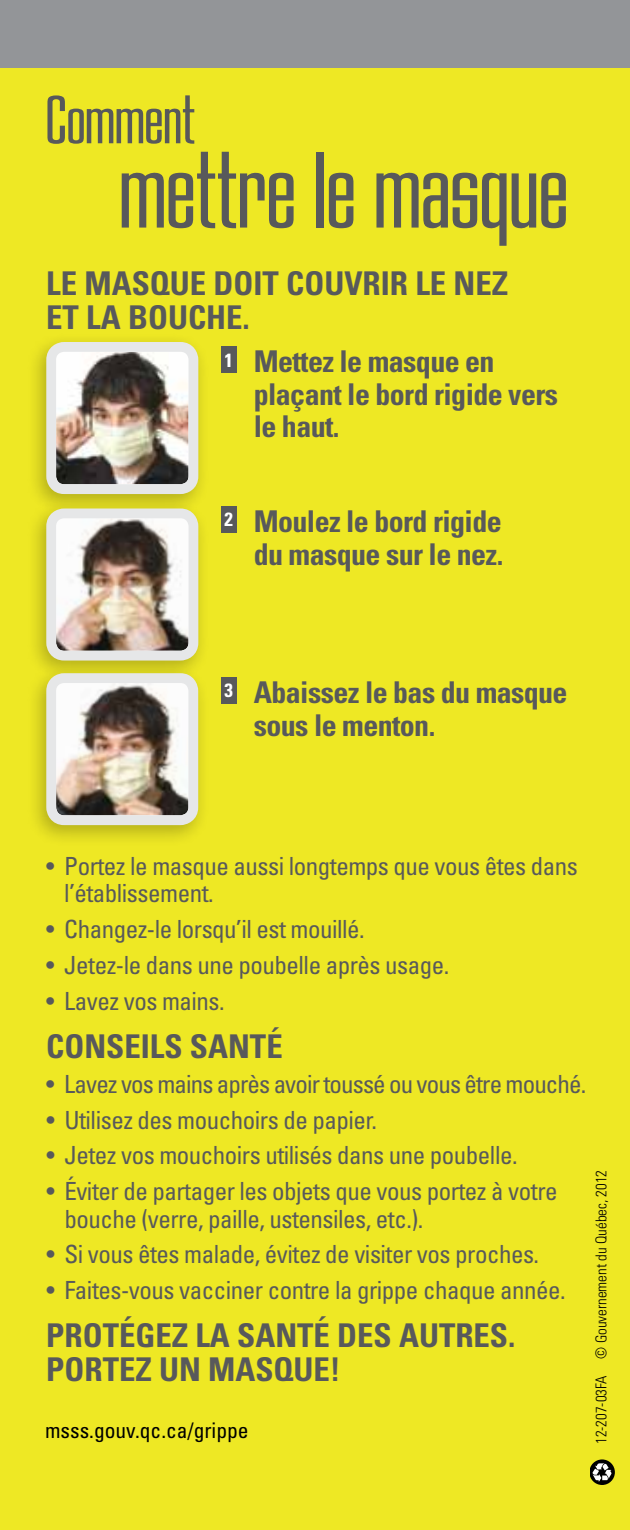
<style>
.page{position:relative;width:630px;height:1530px;background:#fff}
.page>*{position:absolute;margin:0;border:0;box-sizing:border-box;transform-origin:0 0}
.t1{font:112.25px "House Gothic Light One";color:#58595b}
.t2{font:71px "House Gothic Light One";color:#58595b}
.t3{font:700 condensed 32.75px/33.5px "Univers";color:#58595b}
.t4{font:700 condensed 30px/32.5px "Univers";letter-spacing:-.02em;color:#58595b}
.t5{font:condensed 25px/27.5px "Univers";letter-spacing:-.02em;color:#58595b}
.t6{font:condensed 21.5px "Univers";color:#000}
.t7{font:300 condensed 15px "Univers";color:#000}
</style>
<div class="page">
<div style="left:0;top:45px;width:630px;height:1485px;background:#eee824"></div>
<div style="left:0;top:0;width:630px;height:68px;background:#939598"></div>
<div style="left:221px;top:346px;width:16px;height:26px;background:#58595b"></div>
<div style="left:221px;top:506px;width:16px;height:26px;background:#58595b"></div>
<div style="left:221px;top:677px;width:15px;height:26px;background:#58595b"></div>
<div style="left:26px;top:332px;width:185px;height:185px;background:#000;opacity:.25"></div>
<img style="left:57px;top:353px;width:130px;height:130px">
<div style="left:46px;top:342px;width:152px;height:152px;border:10px solid #e6e7e8;border-radius:13px"></div>
<div style="left:26px;top:499px;width:185px;height:184px;background:#000;opacity:.25"></div>
<img style="left:57px;top:520px;width:130px;height:130px">
<div style="left:46px;top:509px;width:152px;height:152px;border:10px solid #e6e7e8;border-radius:13px"></div>
<div style="left:26px;top:664px;width:184px;height:183px;background:#000;opacity:.25"></div>
<img style="left:57px;top:684px;width:130px;height:130px">
<div style="left:46px;top:673px;width:152px;height:152px;border:10px solid #e6e7e8;border-radius:13px"></div>
<svg style="left:590px;top:1459px;width:25px;height:26px"></svg>
<svg style="left:593px;top:1463px;width:18px;height:19px"></svg>
<h2 class="t2" style="left:45px;top:80px;width:152px">Comment</h2>
<h1 class="t1" style="left:119px;top:127px;width:451px">mettre le masque</h1>
<h3 class="t3" style="left:46px;top:266px;width:463px">Le masque doit couvrir le nez et la bouche.</h3>
<p class="t4" style="left:254px;top:345px;width:306px;text-indent:-29px"><sup>1</sup> Mettez le masque en plaçant le bord rigide vers le haut.</p>
<p class="t4" style="left:224px;top:505px;width:280px;text-align:right"><sup>2</sup> Moulez le bord rigide du masque sur le nez.</p>
<p class="t4" style="left:254px;top:676px;width:315px;text-indent:-29px"><sup>3</sup> Abaissez le bas du masque sous le menton.</p>
<p class="t5" style="left:64px;top:852px;width:515px;text-indent:-18px">• Portez le masque aussi longtemps que vous êtes dans l’établissement.</p>
<p class="t5" style="left:46px;top:915px;width:320px">• Changez-le lorsqu’il est mouillé.</p>
<p class="t5" style="left:46px;top:951px;width:405px">• Jetez-le dans une poubelle après usage.</p>
<p class="t5" style="left:46px;top:986px;width:180px">• Lavez vos mains.</p>
<h3 class="t3" style="left:46px;top:1029px;width:238px">Conseils santÉ</h3>
<p class="t5" style="left:46px;top:1070px;width:542px">• Lavez vos mains après avoir toussé ou vous être mouché.</p>
<p class="t5" style="left:46px;top:1105px;width:332px">• Utilisez des mouchoirs de papier.</p>
<p class="t5" style="left:46px;top:1141px;width:473px">• Jetez vos mouchoirs utilisés dans une poubelle.</p>
<p class="t5" style="left:64px;top:1177px;width:495px;text-indent:-18px">• Éviter de partager les objets que vous portez à votre bouche (verre, paille, ustensiles, etc.).</p>
<p class="t5" style="left:46px;top:1240px;width:494px">• Si vous êtes malade, évitez de visiter vos proches.</p>
<p class="t5" style="left:46px;top:1276px;width:521px">• Faites-vous vacciner contre la grippe chaque année.</p>
<h3 class="t3" style="left:46px;top:1318px;width:471px">Protégez la santé des autres.<br>Portez un masque!</h3>
<p class="t6" style="left:45px;top:1417px;width:205px">msss.gouv.qc.ca/grippe</p>
<p class="t7" style="left:592px;top:1444px;width:276px;rotate:-90deg">12-207-03FA © Gouvernement du Québec, 2012</p>
</div>
